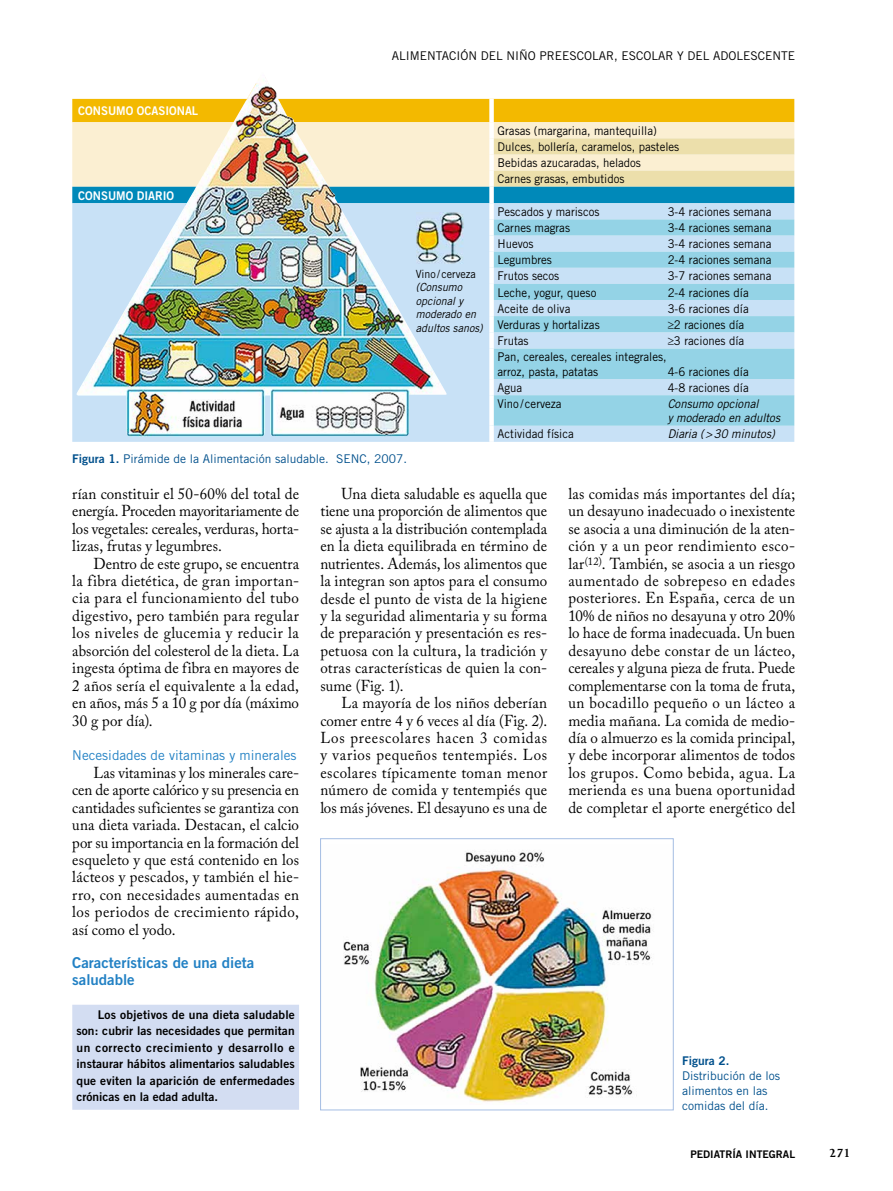
<style>
.page{position:relative;width:893px;height:1191px;background:#fff}
.page>*{position:absolute;margin:0;border:0;box-sizing:border-box;transform-origin:0 0}
.t1{font:15.75px/17.4px "Adobe Caslon Pro";letter-spacing:.015em;color:#000;text-align:justify;scale:.95 1}
.t2{font:15px/16.5px "Trade Gothic Bold Two";color:#2281c4}
.t3{font:13.5px "Trade Gothic";color:#2281c4}
.t4{font:700 13.5px "Joanna MT Std";color:#000}
.t5{font:12px/16px "Trade Gothic";color:#000;scale:.95 1}
.t6{font:12px/16.5px "Trade Gothic Bold Two";letter-spacing:.01em;color:#000;text-align:justify}
.t7{font:12px/15px "Trade Gothic";color:#00508c}
.t8{font:12px "Trade Gothic";color:#000}
.t9{font:italic 12px/14.4px "Trade Gothic";color:#000;scale:.95 1}
.t10{font:12px "Trade Gothic Bold Two";color:#fff;scale:.95 1}
.t11{font:12px "Trade Gothic Bold Two";color:#00508c}
.t12{font:italic 11.25px/13.5px "Trade Gothic";color:#000;scale:.95 1}
.t13{font:11.25px "Trade Gothic";color:#000;scale:.95 1}
.t14{font:10.5px "Trade Gothic Bold Two";color:#000}
.s1{font-family:"Trade Gothic Bold Two"}
</style>
<div class="page">
<div style="left:72px;top:1004px;width:227px;height:105px;background:#d3ddf2"></div>
<div style="left:72px;top:99px;width:722px;height:23px;background:#f3b900"></div>
<div style="left:72px;top:122px;width:722px;height:16px;background:#fbefd2"></div>
<svg style="left:72px;top:138px;width:722px;height:65px;background:#b6cebb"></svg>
<div style="left:72px;top:203px;width:722px;height:239px;background:#c8e1f6"></div>
<svg style="left:494px;top:219px;width:300px;height:207px;background:#a8d8ec"></svg>
<div style="left:489px;top:99px;width:5px;height:23px;background:#fff"></div>
<div style="left:489px;top:122px;width:5px;height:16px;background:#fff"></div>
<div style="left:489px;top:138px;width:5px;height:16px;background:#fff"></div>
<div style="left:489px;top:154px;width:5px;height:17px;background:#fff"></div>
<div style="left:489px;top:171px;width:5px;height:16px;background:#fff"></div>
<div style="left:489px;top:187px;width:5px;height:16px;background:#fff"></div>
<div style="left:489px;top:203px;width:5px;height:16px;background:#fff"></div>
<div style="left:489px;top:219px;width:5px;height:16px;background:#fff"></div>
<div style="left:489px;top:235px;width:5px;height:17px;background:#fff"></div>
<div style="left:489px;top:252px;width:5px;height:16px;background:#fff"></div>
<div style="left:489px;top:268px;width:5px;height:16px;background:#fff"></div>
<div style="left:489px;top:284px;width:5px;height:16px;background:#fff"></div>
<div style="left:489px;top:300px;width:5px;height:16px;background:#fff"></div>
<div style="left:489px;top:316px;width:5px;height:16px;background:#fff"></div>
<div style="left:489px;top:332px;width:5px;height:16px;background:#fff"></div>
<div style="left:489px;top:348px;width:5px;height:31px;background:#fff"></div>
<div style="left:489px;top:379px;width:5px;height:16px;background:#fff"></div>
<div style="left:489px;top:395px;width:5px;height:31px;background:#fff"></div>
<div style="left:489px;top:426px;width:5px;height:16px;background:#fff"></div>
<img style="left:75px;top:79px;width:372px;height:358px">
<img style="left:417px;top:212px;width:46px;height:52px">
<img style="left:343px;top:850px;width:309px;height:252px">
<div style="left:320px;top:838px;width:353px;height:272px;border:1px solid #a4bde3"></div>
<p class="t10" style="left:78px;top:104px;width:128px">CONSUMO OCASIONAL</p>
<p class="t10" style="left:78px;top:188px;width:102px">CONSUMO DIARIO</p>
<p class="t8" style="left:392px;top:49px;width:405px">Alimentación del niño preescolar, escolar y del adolescente</p>
<p class="t13" style="left:416px;top:267px;width:65px">Vino /cerveza</p>
<p class="t12" style="left:416px;top:280px;width:72px">(Consumo opcional y moderado en adultos sanos)</p>
<p class="t5" style="left:498px;top:122px;width:193px">Grasas (margarina, mantequilla)<br>Dulces, bollería, caramelos, pasteles<br>Bebidas azucaradas, helados<br>Carnes grasas, embutidos</p>
<p class="t5" style="left:498px;top:203px;width:109px">Pescados y mariscos</p>
<p class="t5" style="left:668px;top:203px;width:111px">3-4 raciones semana</p>
<p class="t5" style="left:498px;top:220px;width:78px">Carnes magras</p>
<p class="t5" style="left:668px;top:220px;width:111px">3-4 raciones semana</p>
<p class="t5" style="left:498px;top:236px;width:39px">Huevos</p>
<p class="t5" style="left:668px;top:236px;width:111px">3-4 raciones semana</p>
<p class="t5" style="left:498px;top:252px;width:59px">Legumbres</p>
<p class="t5" style="left:668px;top:252px;width:111px">2-4 raciones semana</p>
<p class="t5" style="left:498px;top:268px;width:66px">Frutos secos</p>
<p class="t5" style="left:668px;top:268px;width:111px">3-7 raciones semana</p>
<p class="t5" style="left:498px;top:284px;width:105px">Leche, yogur, queso</p>
<p class="t5" style="left:668px;top:284px;width:87px">2-4 raciones día</p>
<p class="t5" style="left:498px;top:300px;width:78px">Aceite de oliva</p>
<p class="t5" style="left:668px;top:300px;width:87px">3-6 raciones día</p>
<p class="t5" style="left:498px;top:316px;width:109px">Verduras y hortalizas</p>
<p class="t5" style="left:668px;top:316px;width:82px">≥2 raciones día</p>
<p class="t5" style="left:498px;top:333px;width:34px">Frutas</p>
<p class="t5" style="left:668px;top:333px;width:82px">≥3 raciones día</p>
<p class="t5" style="left:498px;top:350px;width:179px;line-height:14.4px">Pan, cereales, cereales integrales, arroz, pasta, patatas</p>
<p class="t5" style="left:668px;top:363px;width:87px">4-6 raciones día</p>
<p class="t5" style="left:498px;top:379px;width:28px">Agua</p>
<p class="t5" style="left:668px;top:379px;width:87px">4-8 raciones día</p>
<p class="t5" style="left:498px;top:395px;width:69px">Vino/cerveza</p>
<p class="t9" style="left:668px;top:396px;width:120px">Consumo opcional<br>y moderado en adultos</p>
<p class="t5" style="left:498px;top:426px;width:82px">Actividad física</p>
<p class="t9" style="left:668px;top:427px;width:114px">Diaria (&gt;30 minutos)</p>
<p class="t7" style="left:72px;top:451px;width:336px"><span class="s1">Figura 1.</span> Pirámide de la Alimentación saludable. SENC, 2007.</p>
<p class="t1" style="left:72px;top:485px;width:240px">rían constituir el 50-60% del total de energía. Proceden mayoritariamente de los vegetales: cereales, verduras, horta&shy;lizas, frutas y legumbres.</p>
<p class="t1" style="left:72px;top:554px;width:240px;text-indent:21px">Dentro de este grupo, se encuentra la fibra dietética, de gran importan&shy;cia para el funcionamiento del tubo digestivo, pero también para regular los niveles de glucemia y reducir la absorción del colesterol de la dieta. La ingesta óptima de fibra en mayores de 2 años sería el equivalente a la edad, en años, más 5 a 10 g por día (máximo 30 g por día).</p>
<p class="t3" style="left:72px;top:747px;width:226px">Necesidades de vitaminas y minerales</p>
<p class="t1" style="left:72px;top:763px;width:240px;text-indent:21px">Las vitaminas y los minerales care&shy;cen de aporte calórico y su presencia en cantidades suficientes se garantiza con una dieta variada. Destacan, el calcio por su importancia en la formación del esqueleto y que está contenido en los lácteos y pescados, y también el hie&shy;rro, con necesidades aumentadas en los periodos de crecimiento rápido, así como el yodo.</p>
<p class="t2" style="left:72px;top:954px;width:184px">Características de una dieta saludable</p>
<p class="t6" style="left:77px;top:1006px;width:220px;text-indent:21px">Los objetivos de una dieta saludable son: cubrir las necesidades que permitan un correcto crecimiento y desarrollo e instaurar hábitos alimentarios saludables que eviten la aparición de enfermedades crónicas en la edad adulta.</p>
<p class="t1" style="left:320px;top:485px;width:240px;text-indent:21px">Una dieta saludable es aquella que tiene una proporción de alimentos que se ajusta a la distribución contemplada en la dieta equilibrada en término de nutrientes. Además, los alimentos que la integran son aptos para el consumo desde el punto de vista de la higiene y la seguridad alimentaria y su forma de preparación y presentación es res&shy;petuosa con la cultura, la tradición y otras características de quien la con&shy;sume (Fig. 1).</p>
<p class="t1" style="left:320px;top:694px;width:240px;text-indent:21px">La mayoría de los niños deberían comer entre 4 y 6 veces al día (Fig. 2).<br>Los preescolares hacen 3 comidas y varios pequeños tentempiés. Los escolares típicamente toman menor número de comida y tentempiés que los más jóvenes. El desayuno es una de</p>
<p class="t1" style="left:568px;top:485px;width:240px">las comidas más importantes del día; un desayuno inadecuado o inexistente se asocia a una diminución de la aten&shy;ción y a un peor rendimiento esco&shy;lar<sup>(12)</sup>. También, se asocia a un riesgo aumentado de sobrepeso en edades posteriores. En España, cerca de un 10% de niños no desayuna y otro 20% lo hace de forma inadecuada. Un buen desayuno debe constar de un lácteo, cereales y alguna pieza de fruta. Puede complementarse con la toma de fruta, un bocadillo pequeño o un lácteo a media mañana. La comida de medio&shy;día o almuerzo es la comida principal, y debe incorporar alimentos de todos los grupos. Como bebida, agua. La merienda es una buena oportunidad de completar el aporte energético del</p>
<p class="t11" style="left:682px;top:1053px;width:49px">Figura 2.</p>
<p class="t7" style="left:682px;top:1068px;width:100px">Distribución de los alimentos en las comidas del día.</p>
<p class="t14" style="left:690px;top:1148px;width:106px">PEDIATRÍA INTEGRAL</p>
<p class="t4" style="left:829px;top:1146px;width:23px">271</p>
</div>
